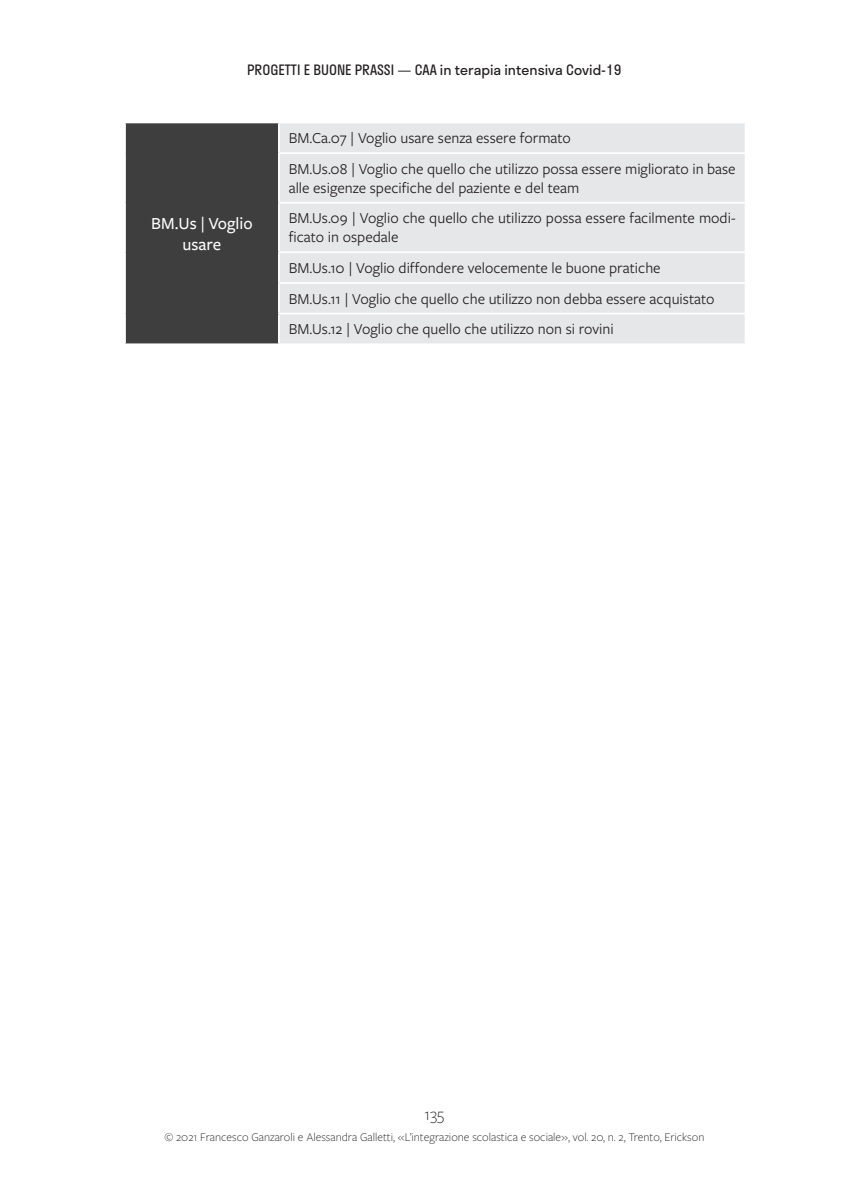
<style>
.page{position:relative;width:844px;height:1191px;background:#fff}
.page>*{position:absolute;margin:0;border:0;box-sizing:border-box;transform-origin:0 0}
.t1{font:500 17.5px/21px "Freight Sans Pro";color:#fff;text-align:center}
.t2{font:300 17.5px "Freight Sans Pro";color:#231f20}
.t3{font:15.75px/30.6px "Freight Sans Pro";color:#231f20}
.t4{font:14px "Stratos";color:#231f20}
.t5{font:300 12.25px "Freight Sans Pro";color:#231f20}
</style>
<div class="page">
<div style="left:125px;top:122px;width:154px;height:222px;background:#3e3e3f"></div>
<div style="left:280px;top:123px;width:464px;height:220px;background:#e6e7e9"></div>
<hr style="left:124px;top:122px;width:154px;height:1px;background:#fff">
<hr style="left:278px;top:122px;width:468px;height:1px;background:#fff">
<hr style="left:278px;top:152px;width:468px;height:2px;background:#fff">
<hr style="left:278px;top:202px;width:468px;height:2px;background:#fff">
<hr style="left:278px;top:251px;width:468px;height:2px;background:#fff">
<hr style="left:278px;top:282px;width:468px;height:2px;background:#fff">
<hr style="left:278px;top:313px;width:468px;height:1px;background:#fff">
<hr style="left:278px;top:343px;width:468px;height:2px;background:#fff">
<hr style="left:124px;top:123px;width:2px;height:30px;background:#fff">
<hr style="left:278px;top:123px;width:2px;height:29px;background:#fff">
<hr style="left:124px;top:153px;width:2px;height:50px;background:#fff">
<hr style="left:278px;top:154px;width:2px;height:48px;background:#fff">
<hr style="left:124px;top:203px;width:2px;height:49px;background:#fff">
<hr style="left:278px;top:204px;width:2px;height:47px;background:#fff">
<hr style="left:124px;top:252px;width:2px;height:31px;background:#fff">
<hr style="left:278px;top:253px;width:2px;height:29px;background:#fff">
<hr style="left:124px;top:283px;width:2px;height:31px;background:#fff">
<hr style="left:278px;top:284px;width:2px;height:29px;background:#fff">
<hr style="left:124px;top:314px;width:2px;height:29px;background:#fff">
<hr style="left:278px;top:314px;width:2px;height:29px;background:#fff">
<hr style="left:124px;top:343px;width:154px;height:2px;background:#fff">
<p class="t4" style="left:247px;top:58px;width:376px">PROGETTI E BUONE PRASSI — CAA in terapia intensiva Covid-19</p>
<p class="t1" style="left:151px;top:212px;width:103px">BM.Us | Voglio usare</p>
<p class="t3" style="left:289px;top:122px;width:448px">BM.Ca.07 | Voglio usare senza essere formato<br>BM.Us.08 | Voglio che quello che utilizzo possa essere migliorato in base</p>
<p class="t3" style="left:289px;top:172px;width:448px">alle esigenze specifiche del paziente e del team<br>BM.Us.09 | Voglio che quello che utilizzo possa essere facilmente modi-</p>
<p class="t3" style="left:289px;top:221px;width:427px">ficato in ospedale<br>BM.Us.10 | Voglio diffondere velocemente le buone pratiche BM.Us.11 | Voglio che quello che utilizzo non debba essere acquistato BM.Us.12 | Voglio che quello che utilizzo non si rovini</p>
<p class="t2" style="left:424px;top:1102px;width:21px">135</p>
<p class="t5" style="left:164px;top:1129px;width:541px">© 2021 Francesco Ganzaroli e Alessandra Galletti, «L’integrazione scolastica e sociale», vol. 20, n. 2, Trento, Erickson</p>
</div>
